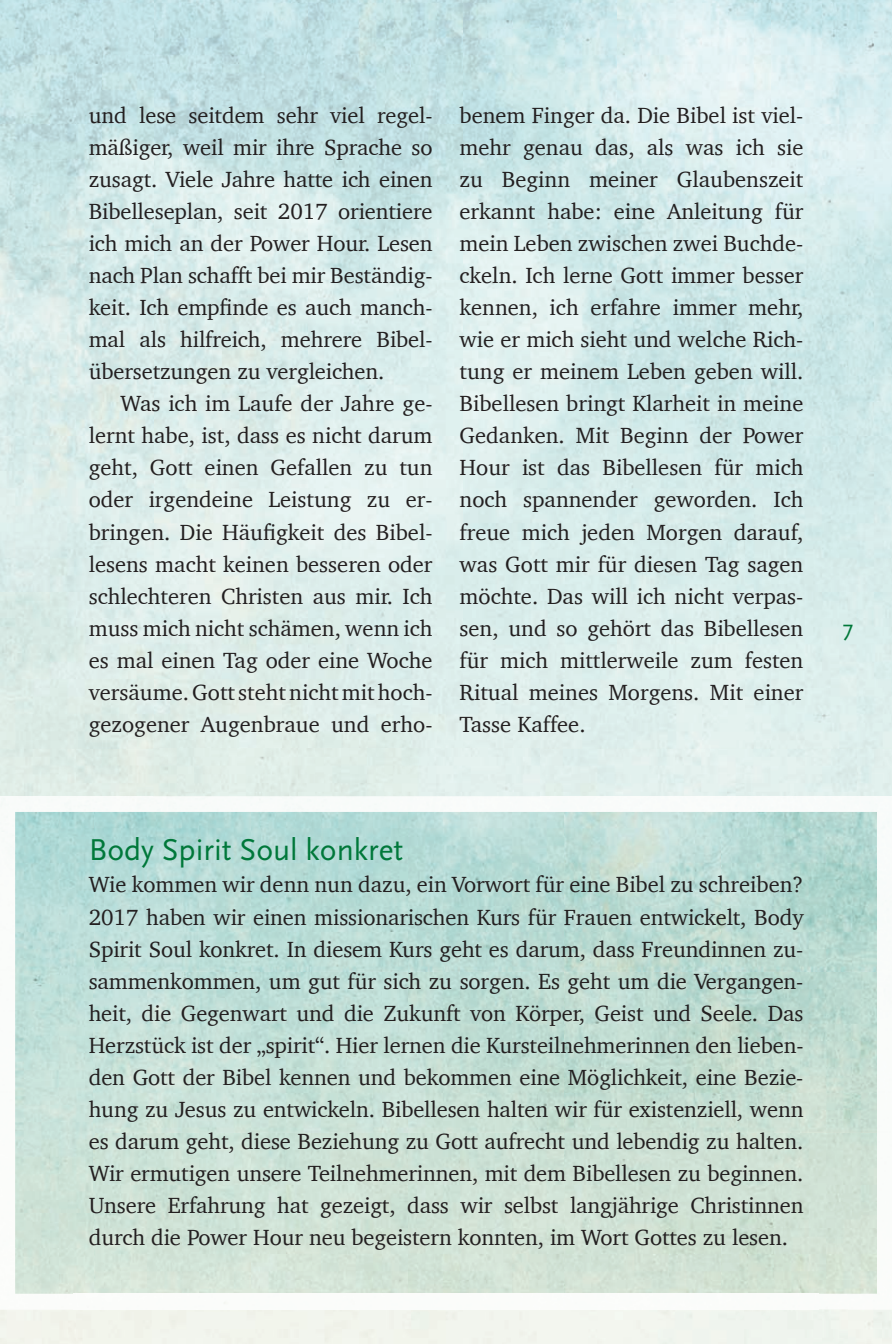
<style>
.page{position:relative;width:892px;height:1344px;background:#fff}
.page>*{position:absolute;margin:0;border:0;box-sizing:border-box;transform-origin:0 0}
.t1{font:31.5px "Scala Sans";color:#00783a}
.t2{font:23.62px "Scala Sans";color:#00783a}
.t3{font:22.5px/31.9px "Charter";letter-spacing:-.005em;color:#231f20;text-align:justify}
</style>
<div class="page">
<img style="left:74px;top:869px;width:744px;height:424px">
<img style="left:0;top:796px;width:892px;height:73px">
<img style="left:818px;top:869px;width:74px;height:440px">
<img style="left:0;top:869px;width:74px;height:440px">
<img style="left:73px;top:1293px;width:153px;height:16px">
<p class="t3" style="left:89px;top:98px;width:345px">und lese seitdem sehr viel regel&shy;mäßiger, weil mir ihre Sprache so zusagt. Viele Jahre hatte ich einen Bibelleseplan, seit 2017 orientiere ich mich an der Power Hour. Lesen nach Plan schafft bei mir Beständig&shy;keit. Ich empfinde es auch manch&shy;mal als hilfreich, mehrere Bibel&shy;übersetzungen zu vergleichen.</p>
<p class="t3" style="left:89px;top:387px;width:345px;text-indent:32px">Was ich im Laufe der Jahre ge&shy;lernt habe, ist, dass es nicht darum geht, Gott einen Gefallen zu tun oder irgendeine Leistung zu er&shy;bringen. Die Häufigkeit des Bibel&shy;lesens macht keinen besseren oder schlechteren Christen aus mir. Ich muss mich nicht schämen, wenn ich es mal einen Tag oder eine Woche versäume. Gott steht nicht mit hoch&shy;gezogener Augenbraue und erho-</p>
<p class="t3" style="left:459px;top:98px;width:345px">benem Finger da. Die Bibel ist viel&shy;mehr genau das, als was ich sie zu Beginn meiner Glaubenszeit erkannt habe: eine Anleitung für mein Leben zwischen zwei Buchde&shy;ckeln. Ich lerne Gott immer besser kennen, ich erfahre immer mehr, wie er mich sieht und welche Rich&shy;tung er meinem Leben geben will.<br>Bibellesen bringt Klarheit in meine Gedanken. Mit Beginn der Power Hour ist das Bibellesen für mich noch spannender geworden. Ich freue mich jeden Morgen darauf, was Gott mir für diesen Tag sagen möchte. Das will ich nicht verpas&shy;sen, und so gehört das Bibellesen für mich mittlerweile zum festen Ritual meines Morgens. Mit einer Tasse Kaffee.</p>
<p class="t2" style="left:842px;top:615px;width:12px">7</p>
<h1 class="t1" style="left:89px;top:833px;width:316px">Body Spirit Soul konkret</h1>
<p class="t3" style="left:89px;top:868px;width:716px">Wie kommen wir denn nun dazu, ein Vorwort für eine Bibel zu schreiben?<br>2017 haben wir einen missionarischen Kurs für Frauen entwickelt, Body Spirit Soul konkret. In diesem Kurs geht es darum, dass Freundinnen zu&shy;sammenkommen, um gut für sich zu sorgen. Es geht um die Vergangen&shy;heit, die Gegenwart und die Zukunft von Körper, Geist und Seele. Das Herzstück ist der „spirit“. Hier lernen die Kursteilnehmerinnen den lieben&shy;den Gott der Bibel kennen und bekommen eine Möglichkeit, eine Bezie&shy;hung zu Jesus zu entwickeln. Bibellesen halten wir für existenziell, wenn es darum geht, diese Beziehung zu Gott aufrecht und lebendig zu halten.<br>Wir ermutigen unsere Teilnehmerinnen, mit dem Bibellesen zu beginnen.<br>Unsere Erfahrung hat gezeigt, dass wir selbst langjährige Christinnen durch die Power Hour neu begeistern konnten, im Wort Gottes zu lesen.</p>
</div>
